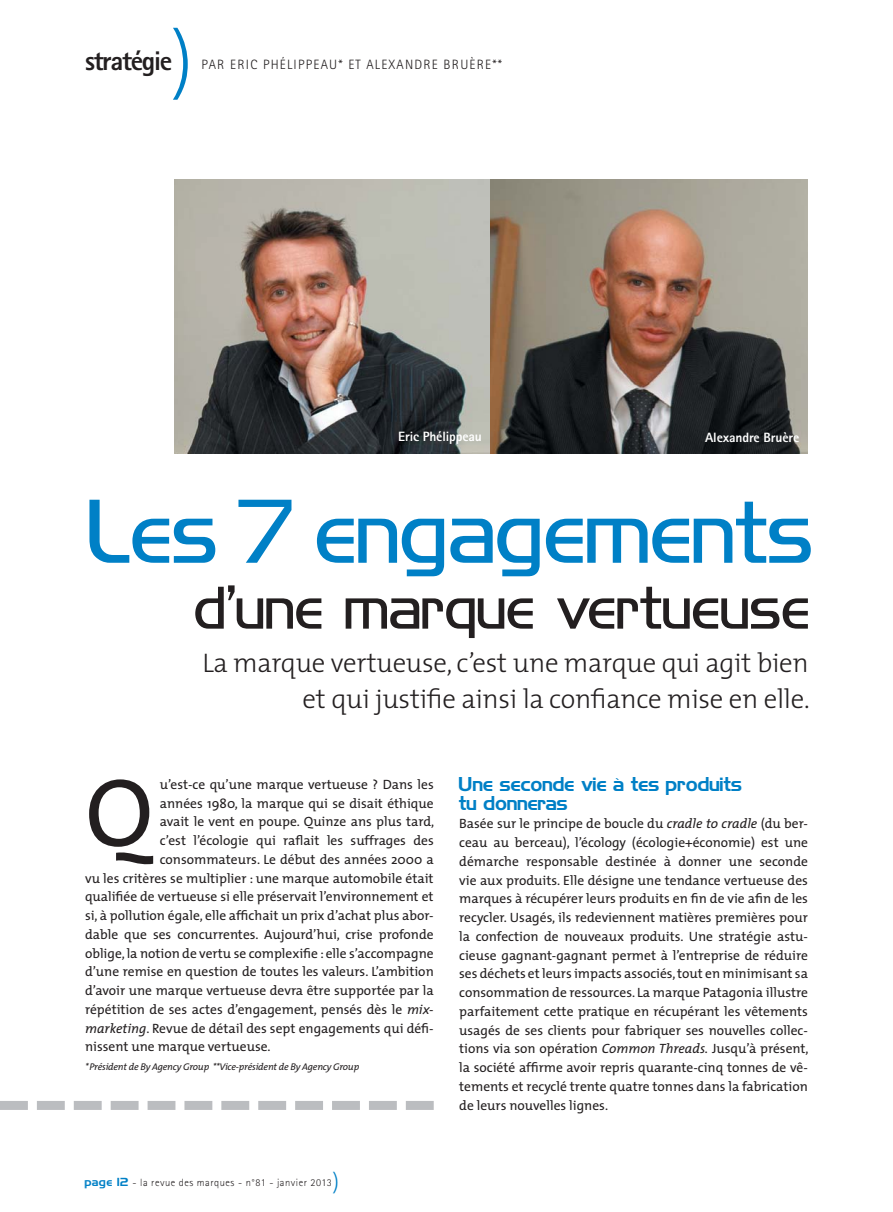
<style>
.page{position:relative;width:893px;height:1212px;background:#fff}
.page>*{position:absolute;margin:0;border:0;box-sizing:border-box;transform-origin:0 0}
.t1{font:96.9px "The Mix";color:#231f20}
.t2{font:81px "Hancock Park Light Laser";color:#0080c6}
.t3{font:300 75px "The Mix";color:#0080c6}
.t4{font:55.65px "Hancock Park Light Laser";color:#231f20}
.t5{font:300 27px/36px "The Mix";letter-spacing:-.01em;color:#231f20;text-align:right}
.t6{font:800 27px "Rotis Sans Serif";letter-spacing:-.05em;color:#231f20}
.t7{font:18px/18.8px "Hancock Park Laser";color:#0080c6}
.t8{font:13.5px/18.8px "The Mix";color:#231f20;text-align:justify}
.t9{font:300 13.5px "Rotis Sans Serif";letter-spacing:.09em;color:#231f20}
.t10{font:800 13.5px "Rotis Sans Serif";letter-spacing:-.01em;color:#fff}
.t11{font:300 10.5px "Rotis Sans Serif";letter-spacing:.05em;color:#231f20}
.t12{font:10.5px "Hancock Park Laser";color:#0080c6}
.t13{font:italic 9.75px "The Mix";letter-spacing:-.02em;color:#231f20}
.s1{font-style:italic}
.s2{font-family:"Hancock Park Laser";font-weight:400;color:#0080c6}
.s3{font-family:"The Mix";font-size:22.5px;color:#0080c6}
</style>
<div class="page">
<svg style="left:0;top:1101px;width:434px;height:9px"></svg>
<img style="left:174px;top:180px;width:634px;height:273px">
<h3 class="t3" style="left:171px;top:15px;width:24px">)</h3>
<h3 class="t6" style="left:85px;top:52px;width:89px">stratégie</h3>
<p class="t9" style="left:201px;top:60px;width:302px">PAR ERIC PHÉLIPPEAU* ET ALEXANDRE BRUÈRE**</p>
<p class="t10" style="left:398px;top:432px;width:85px">Eric Phélippeau</p>
<p class="t10" style="left:705px;top:432px;width:96px">Alexandre Bruère</p>
<h2 class="t2" style="left:90px;top:502px;width:727px">Les 7 engagements</h2>
<h3 class="t4" style="left:195px;top:587px;width:617px">d’une marque vertueuse</h3>
<h3 class="t5" style="left:202px;top:644px;width:609px">La marque vertueuse, c’est une marque qui agit bien et qui justifie ainsi la confiance mise en elle.</h3>
<h1 class="t1" style="left:85px;top:772px;width:70px">Q</h1>
<p class="t8" style="left:160px;top:776px;width:275px">u’est-ce qu’une marque vertueuse ? Dans les</p>
<p class="t8" style="left:160px;top:794px;width:275px">années 1980, la marque qui se disait éthique</p>
<p class="t8" style="left:160px;top:813px;width:276px">avait le vent en poupe. Quinze ans plus tard,</p>
<p class="t8" style="left:160px;top:832px;width:275px">c’est l’écologie qui raflait les suffrages des</p>
<p class="t8" style="left:160px;top:851px;width:275px">consommateurs. Le début des années 2000 a</p>
<p class="t8" style="left:85px;top:869px;width:350px">vu les critères se multiplier : une marque automobile était</p>
<p class="t8" style="left:85px;top:888px;width:350px">qualifiée de vertueuse si elle préservait l’environnement et</p>
<p class="t8" style="left:85px;top:907px;width:350px">si, à pollution égale, elle affichait un prix d’achat plus abor-</p>
<p class="t8" style="left:85px;top:926px;width:350px">dable que ses concurrentes. Aujourd’hui, crise profonde</p>
<p class="t8" style="left:85px;top:944px;width:350px">oblige, la notion de vertu se complexifie : elle s’accompagne</p>
<p class="t8" style="left:85px;top:963px;width:350px">d’une remise en question de toutes les valeurs. L’ambition</p>
<p class="t8" style="left:85px;top:982px;width:350px">d’avoir une marque vertueuse devra être supportée par la</p>
<p class="t8" style="left:85px;top:1001px;width:350px">répétition de ses actes d’engagement, pensés dès le <span class="s1">mix-</span></p>
<p class="t8" style="left:85px;top:1019px;width:350px"><span class="s1">marketing</span>. Revue de détail des sept engagements qui défi-</p>
<p class="t8" style="left:85px;top:1038px;width:187px">nissent une marque vertueuse.</p>
<p class="t13" style="left:85px;top:1062px;width:276px">* Président de By Agency Group **Vice-président de By Agency Group</p>
<p class="t11" style="left:85px;top:1179px;width:256px"><span class="s2">page 12</span> - la revue des marques - n°81 - janvier 2013<span class="s3">)</span></p>
<p class="t12" style="left:120px;top:1178px;width:10px">6</p>
<p class="t11" style="left:261px;top:1179px;width:84px">0 octob e 2012<span class="s3">)</span></p>
<h3 class="t7" style="left:459px;top:777px;width:285px">Une seconde vie à tes produits tu donneras</h3>
<p class="t8" style="left:459px;top:815px;width:351px">Basée sur le principe de boucle du <span class="s1">cradle to cradle</span> (du ber&shy;ceau au berceau), l’écology (écologie+économie) est une démarche responsable destinée à donner une seconde vie aux produits. Elle désigne une tendance vertueuse des marques à récupérer leurs produits en fin de vie afin de les recycler. Usagés, ils redeviennent matières premières pour la confection de nouveaux produits. Une stratégie astu&shy;cieuse gagnant-gagnant permet à l’entreprise de réduire ses déchets et leurs impacts associés, tout en minimisant sa consommation de ressources. La marque Patagonia illustre parfaitement cette pratique en récupérant les vêtements usagés de ses clients pour fabriquer ses nouvelles collec&shy;tions via son opération <span class="s1">Common Threads.</span> Jusqu’à présent, la société affirme avoir repris quarante-cinq tonnes de vê&shy;tements et recyclé trente quatre tonnes dans la fabrication de leurs nouvelles lignes.</p>
</div>
